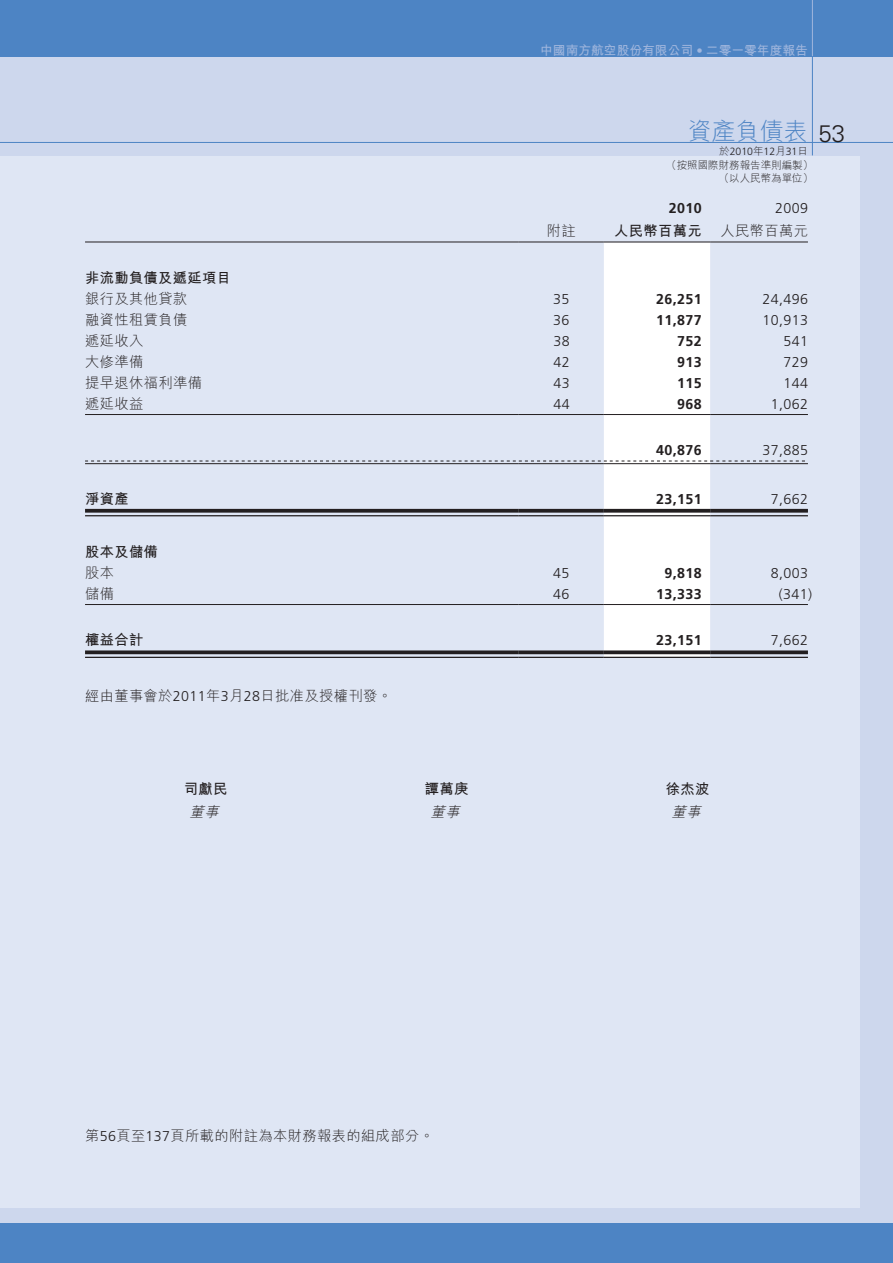
<style>
.page{position:relative;width:893px;height:1263px;background:#fff}
.page>*{position:absolute;margin:0;border:0;box-sizing:border-box;transform-origin:0 0}
.t1{font:300 24px "M Hei HK";color:#4d84c4}
.t2{font:300 24px "Univers LT Std";color:#231f20}
.t3{font:300 14.25px "M Hei HK";letter-spacing:.03em;color:#231f20}
.t4{font:300 14.25px "Frutiger LT Std";letter-spacing:.03em;color:#231f20}
.t5{font:700 14.25px "Frutiger LT Std";letter-spacing:.03em;color:#231f20}
.t6{font:700 14.25px "M Hei HK";letter-spacing:.03em;color:#231f20}
.t7{font:italic 300 14.25px "M Hei HK";color:#231f20}
.t8{font:700 12.75px "M Hei HK";color:#a0b6dd}
.t9{font:300 10.5px/13.5px "M Hei HK";color:#231f20;text-align:right}
.t10{font:300 10.5px "Frutiger LT Std";color:#231f20}
.s1{font-family:"Frutiger LT Std"}
.s2{font-family:"M Hei HK"}
</style>
<div class="page">
<div style="left:0;top:153px;width:865px;height:1061px;background:#dfe6f4"></div>
<div style="left:813px;top:56px;width:80px;height:99px;background:#cdd7ed"></div>
<div style="left:0;top:56px;width:813px;height:99px;background:#cdd7ed"></div>
<div style="left:0;top:0;width:893px;height:56px;background:#4d84c4"></div>
<div style="left:0;top:1208px;width:893px;height:23px;background:#cdd7ed"></div>
<div style="left:0;top:1223px;width:893px;height:40px;background:#4d84c4"></div>
<div style="left:861px;top:141px;width:32px;height:1074px;background:#cdd7ed"></div>
<hr style="left:812px;top:0;width:1px;height:56px;background:#a0b6dd">
<hr style="left:0;top:142px;width:893px;height:1px;background:#4d84c4">
<hr style="left:812px;top:56px;width:1px;height:99px;background:#4d84c4">
<hr style="left:710px;top:242px;width:98px;height:1px;background:#231f20">
<hr style="left:710px;top:414px;width:98px;height:1px;background:#231f20">
<svg style="left:85px;top:242px;width:720px;height:415px"></svg>
<hr style="left:710px;top:463px;width:98px;height:1px;background:#231f20">
<svg style="left:85px;top:509px;width:434px;height:4px;background:#343133"></svg>
<hr style="left:85px;top:515px;width:434px;height:1px;background:#231f20">
<svg style="left:519px;top:509px;width:85px;height:4px"></svg>
<hr style="left:519px;top:515px;width:85px;height:1px;background:#231f20">
<svg style="left:604px;top:509px;width:106px;height:4px"></svg>
<hr style="left:604px;top:515px;width:106px;height:1px;background:#231f20">
<svg style="left:710px;top:509px;width:98px;height:4px"></svg>
<hr style="left:710px;top:515px;width:98px;height:1px;background:#231f20">
<hr style="left:85px;top:604px;width:434px;height:1px;background:#231f20">
<hr style="left:519px;top:604px;width:85px;height:1px;background:#231f20">
<hr style="left:604px;top:604px;width:106px;height:1px;background:#231f20">
<hr style="left:710px;top:604px;width:98px;height:1px;background:#231f20">
<svg style="left:85px;top:650px;width:434px;height:4px;background:#393639"></svg>
<hr style="left:85px;top:657px;width:434px;height:1px;background:#231f20">
<svg style="left:519px;top:650px;width:85px;height:4px"></svg>
<hr style="left:519px;top:657px;width:85px;height:1px;background:#231f20">
<svg style="left:604px;top:650px;width:106px;height:4px"></svg>
<hr style="left:604px;top:657px;width:106px;height:1px;background:#231f20">
<svg style="left:710px;top:650px;width:98px;height:4px"></svg>
<hr style="left:710px;top:657px;width:98px;height:1px;background:#231f20">
<p class="t8" style="left:540px;top:41px;width:269px">中國南方航空股份有限公司 <span class="s1">•</span> 二零一零年度報告</p>
<h1 class="t1" style="left:688px;top:114px;width:121px">資產負債表</h1>
<p class="t10" style="left:719px;top:146px;width:90px"><span class="s2">於</span>2010<span class="s2">年</span>12<span class="s2">月</span>31<span class="s2">日</span></p>
<p class="t9" style="left:666px;top:158px;width:148px">（按照國際財務報告準則編製）（以人民幣為單位）</p>
<p class="t5" style="left:669px;top:199px;width:34px">2010</p>
<p class="t4" style="left:775px;top:200px;width:34px">2009</p>
<p class="t3" style="left:547px;top:221px;width:30px">附註</p>
<p class="t6" style="left:614px;top:220px;width:89px">人民幣百萬元</p>
<p class="t3" style="left:720px;top:221px;width:89px">人民幣百萬元</p>
<h1 class="t2" style="left:819px;top:119px;width:28px">53</h1>
<p class="t6" style="left:85px;top:267px;width:148px">非流動負債及遞延項目</p>
<p class="t3" style="left:85px;top:288px;width:104px">銀行及其他貸款</p>
<p class="t4" style="left:553px;top:291px;width:18px">35</p>
<p class="t5" style="left:656px;top:290px;width:47px">26,251</p>
<p class="t4" style="left:762px;top:291px;width:47px">24,496</p>
<p class="t3" style="left:85px;top:309px;width:104px">融資性租賃負債</p>
<p class="t4" style="left:553px;top:312px;width:18px">36</p>
<p class="t5" style="left:656px;top:311px;width:47px">11,877</p>
<p class="t4" style="left:762px;top:312px;width:47px">10,913</p>
<p class="t3" style="left:85px;top:330px;width:60px">遞延收入</p>
<p class="t4" style="left:553px;top:333px;width:18px">38</p>
<p class="t5" style="left:677px;top:332px;width:26px">752</p>
<p class="t4" style="left:783px;top:333px;width:26px">541</p>
<p class="t3" style="left:85px;top:351px;width:60px">大修準備</p>
<p class="t4" style="left:553px;top:354px;width:18px">42</p>
<p class="t5" style="left:677px;top:353px;width:26px">913</p>
<p class="t4" style="left:784px;top:354px;width:26px">729</p>
<p class="t3" style="left:85px;top:372px;width:118px">提早退休福利準備</p>
<p class="t4" style="left:553px;top:375px;width:18px">43</p>
<p class="t5" style="left:677px;top:374px;width:26px">115</p>
<p class="t4" style="left:784px;top:375px;width:26px">144</p>
<p class="t3" style="left:85px;top:393px;width:60px">遞延收益</p>
<p class="t4" style="left:553px;top:396px;width:18px">44</p>
<p class="t5" style="left:677px;top:395px;width:26px">968</p>
<p class="t4" style="left:771px;top:396px;width:39px">1,062</p>
<p class="t5" style="left:656px;top:442px;width:47px">40,876</p>
<p class="t4" style="left:762px;top:442px;width:47px">37,885</p>
<p class="t6" style="left:85px;top:488px;width:45px">淨資產</p>
<p class="t5" style="left:656px;top:490px;width:47px">23,151</p>
<p class="t4" style="left:771px;top:490px;width:39px">7,662</p>
<p class="t6" style="left:85px;top:541px;width:74px">股本及儲備</p>
<p class="t3" style="left:85px;top:562px;width:30px">股本</p>
<p class="t4" style="left:553px;top:565px;width:18px">45</p>
<p class="t5" style="left:664px;top:564px;width:39px">9,818</p>
<p class="t4" style="left:771px;top:565px;width:39px">8,003</p>
<p class="t3" style="left:85px;top:583px;width:30px">儲備</p>
<p class="t4" style="left:553px;top:586px;width:18px">46</p>
<p class="t5" style="left:656px;top:585px;width:47px">13,333</p>
<p class="t4" style="left:779px;top:586px;width:35px">(341)</p>
<p class="t6" style="left:85px;top:629px;width:60px">權益合計</p>
<p class="t5" style="left:656px;top:632px;width:47px">23,151</p>
<p class="t4" style="left:771px;top:632px;width:39px">7,662</p>
<p class="t3" style="left:85px;top:686px;width:308px">經由董事會於<span class="s1">2011</span>年<span class="s1">3</span>月<span class="s1">28</span>日批准及授權刊發。</p>
<p class="t6" style="left:184px;top:778px;width:45px">司獻民</p>
<p class="t6" style="left:425px;top:778px;width:45px">譚萬庚</p>
<p class="t6" style="left:666px;top:778px;width:45px">徐杰波</p>
<p class="t7" style="left:190px;top:802px;width:35px">董事</p>
<p class="t7" style="left:431px;top:802px;width:35px">董事</p>
<p class="t7" style="left:672px;top:802px;width:35px">董事</p>
<p class="t3" style="left:85px;top:1125px;width:350px">第<span class="s1">56</span>頁至<span class="s1">137</span>頁所載的附註為本財務報表的組成部分。</p>
</div>
